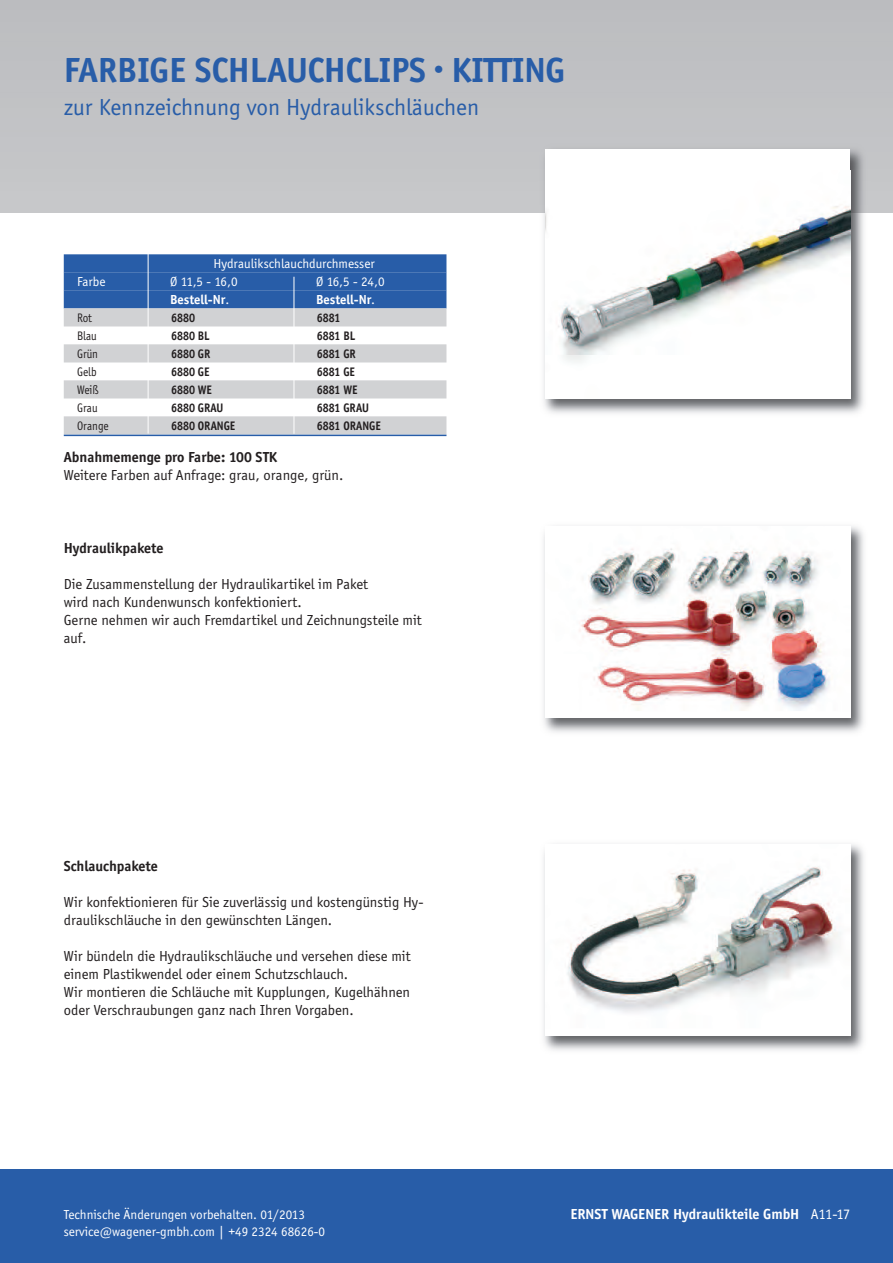
<style>
.page{position:relative;width:893px;height:1263px;background:#fff}
.page>*{position:absolute;margin:0;border:0;box-sizing:border-box;transform-origin:0 0}
.t1{font:700 36px "Officina Sans";color:#285da8}
.t2{font:24px "Officina Sans";color:#285da8}
.t3{font:15px/18px "Officina Sans";color:#231f20}
.t4{font:700 15px "Officina Sans";color:#231f20}
.t5{font:700 15px "Officina Sans";color:#fff}
.t6{font:13.5px "Officina Sans";color:#fff}
.t7{font:700 13.5px "Officina Sans";color:#fff}
.t8{font:700 12.75px "Officina Sans";color:#231f20;scale:.9 1}
.t9{font:12.75px "Officina Sans";color:#231f20;scale:.9 1}
.s1{font-weight:400}
</style>
<div class="page">
<div style="left:0;top:1169px;width:893px;height:94px;background:#285da8"></div>
<img style="left:539px;top:142px;width:331px;height:272px">
<div style="left:545px;top:149px;width:305px;height:250px;background:#fff"></div>
<img style="left:545px;top:206px;width:305px;height:156px">
<img style="left:543px;top:526px;width:321px;height:207px">
<img style="left:546px;top:526px;width:304px;height:192px">
<div style="left:64px;top:254px;width:382px;height:18px;background:#285da8"></div>
<div style="left:64px;top:272px;width:382px;height:18px;background:#285da8"></div>
<div style="left:64px;top:290px;width:382px;height:18px;background:#285da8"></div>
<div style="left:64px;top:308px;width:382px;height:18px;background:#d1d2d4"></div>
<div style="left:64px;top:344px;width:382px;height:18px;background:#d1d2d4"></div>
<div style="left:64px;top:380px;width:382px;height:18px;background:#d1d2d4"></div>
<div style="left:64px;top:416px;width:382px;height:18px;background:#d1d2d4"></div>
<hr style="left:64px;top:435px;width:382px;height:1px;background:#285da8">
<hr style="left:148px;top:251px;width:1px;height:182px;background:#fff">
<hr style="left:294px;top:277px;width:1px;height:157px;background:#fff">
<img style="left:543px;top:844px;width:321px;height:207px">
<img style="left:546px;top:844px;width:304px;height:191px">
<h1 class="t1" style="left:64px;top:49px;width:503px">FARBIGE SCHLAUCHCLIPS · KITTING</h1>
<h2 class="t2" style="left:64px;top:93px;width:417px">zur Kennzeichnung von Hydraulikschläuchen</h2>
<p class="t6" style="left:213px;top:255px;width:163px">Hydraulikschlauchdurchmesser</p>
<p class="t6" style="left:77px;top:273px;width:30px">Farbe</p>
<p class="t6" style="left:170px;top:273px;width:69px">Ø 11,5 - 16,0</p>
<p class="t6" style="left:316px;top:273px;width:70px">Ø 16,5 - 24,0</p>
<p class="t7" style="left:170px;top:291px;width:61px">Bestell-Nr<span class="s1">.</span></p>
<p class="t7" style="left:316px;top:291px;width:61px">Bestell-Nr<span class="s1">.</span></p>
<p class="t9" style="left:77px;top:310px;width:18px">Rot</p>
<p class="t8" style="left:171px;top:310px;width:28px">6880</p>
<p class="t8" style="left:317px;top:310px;width:28px">6881</p>
<p class="t9" style="left:77px;top:328px;width:23px">Blau</p>
<p class="t8" style="left:171px;top:328px;width:44px">6880 BL</p>
<p class="t8" style="left:317px;top:328px;width:44px">6881 BL</p>
<p class="t9" style="left:77px;top:346px;width:25px">Grün</p>
<p class="t8" style="left:171px;top:346px;width:45px">6880 GR</p>
<p class="t8" style="left:317px;top:346px;width:45px">6881 GR</p>
<p class="t9" style="left:77px;top:364px;width:23px">Gelb</p>
<p class="t8" style="left:171px;top:364px;width:44px">6880 GE</p>
<p class="t8" style="left:317px;top:364px;width:44px">6881 GE</p>
<p class="t9" style="left:77px;top:382px;width:26px">Weiß</p>
<p class="t8" style="left:171px;top:382px;width:47px">6880 WE</p>
<p class="t8" style="left:317px;top:382px;width:47px">6881 WE</p>
<p class="t9" style="left:77px;top:400px;width:24px">Grau</p>
<p class="t8" style="left:171px;top:400px;width:60px">6880 GRAU</p>
<p class="t8" style="left:317px;top:400px;width:59px">6881 GRAU</p>
<p class="t9" style="left:77px;top:418px;width:37px">Orange</p>
<p class="t8" style="left:171px;top:418px;width:73px">6880 ORANGE</p>
<p class="t8" style="left:317px;top:418px;width:73px">6881 ORANGE</p>
<p class="t4" style="left:64px;top:448px;width:215px">Abnahmemenge pro Farbe: 100 STK</p>
<p class="t3" style="left:64px;top:466px;width:281px">Weitere Farben auf Anfrage: grau, orange, grün.</p>
<p class="t4" style="left:64px;top:539px;width:101px">Hydraulikpakete</p>
<p class="t3" style="left:64px;top:575px;width:359px">Die Zusammenstellung der Hydraulikartikel im Paket<br>wird nach Kundenwunsch konfektioniert.<br>Gerne nehmen wir auch Fremdartikel und Zeichnungsteile mit auf.</p>
<p class="t4" style="left:64px;top:856px;width:96px">Schlauchpakete</p>
<p class="t3" style="left:64px;top:892px;width:361px">Wir konfektionieren für Sie zuverlässig und kostengünstig Hy&shy;draulikschläuche in den gewünschten Längen.</p>
<p class="t3" style="left:64px;top:946px;width:348px">Wir bündeln die Hydraulikschläuche und versehen diese mit einem Plastikwendel oder einem Schutzschlauch.<br>Wir montieren die Schläuche mit Kupplungen, Kugelhähnen oder Verschraubungen ganz nach Ihren Vorgaben.</p>
<p class="t6" style="left:64px;top:1206px;width:243px">Technische Änderungen vorbehalten. 01/2013</p>
<p class="t5" style="left:570px;top:1205px;width:282px">ERNST WAGENER Hydraulikteile GmbH <span class="s1">A11-17</span></p>
<p class="t6" style="left:64px;top:1223px;width:263px">service@wagener-gmbh.com | +49 2324 68626-0</p>
</div>
